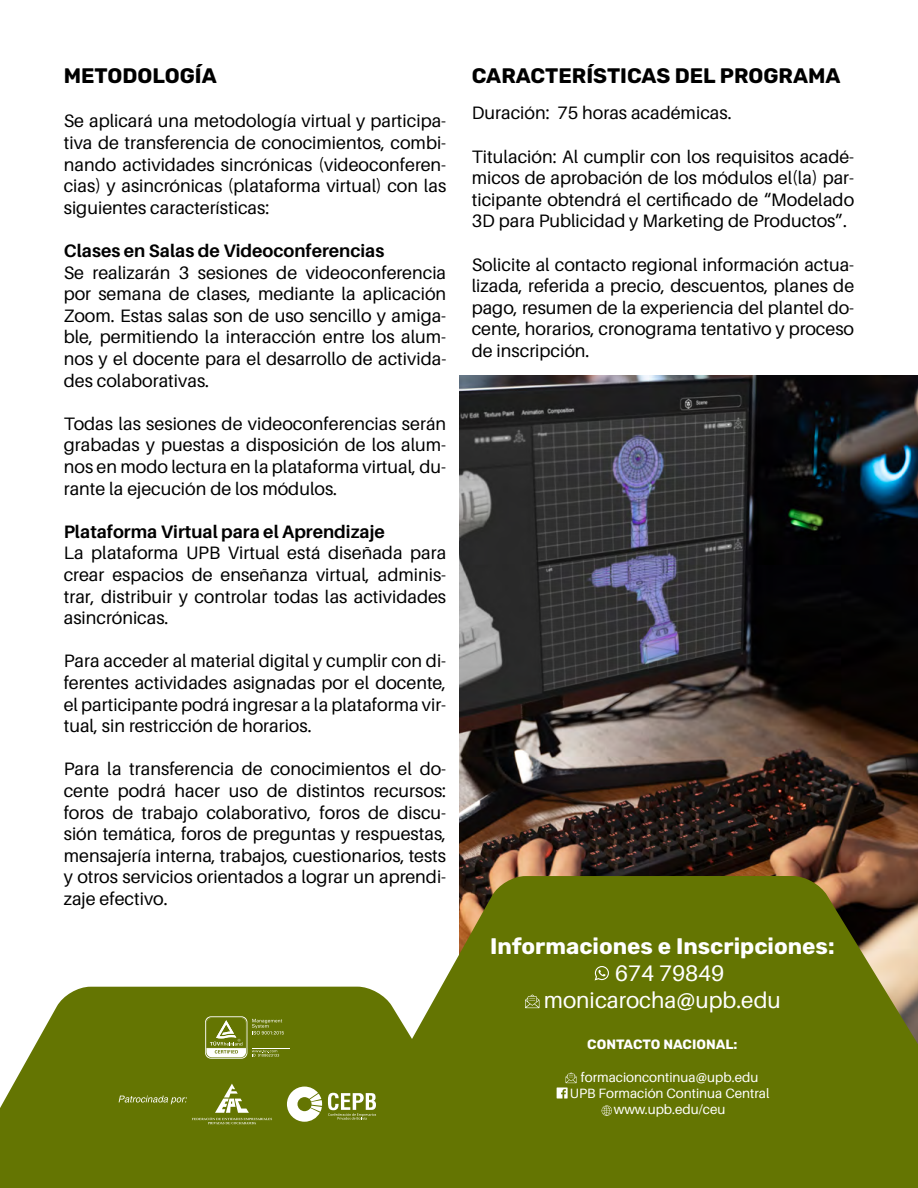
<style>
.page{position:relative;width:918px;height:1188px;background:#fff}
.page>*{position:absolute;margin:0;border:0;box-sizing:border-box;transform-origin:0 0}
.t1{font:700 22.5px "Rubik";color:#fff}
.t2{font:22.5px/27px "Aileron";color:#fff}
.t3{font:700 21px "Rubik";color:#000}
.t4{font:18px/21.6px "Aileron";color:#000;text-align:justify}
.t5{font:700 18px "Aileron";color:#000}
.t6{font:13.5px/16.2px "Aileron";color:#fff;text-align:center}
.t7{font:700 13.5px "Rubik";color:#fff}
</style>
<div class="page">
<img style="left:459px;top:375px;width:459px;height:501px">
<svg style="left:359px;top:876px;width:559px;height:312px;background:#747f1d"></svg>
<div style="left:0;top:987px;width:538px;height:201px;background:#647502"></div>
<svg style="left:525px;top:994px;width:14px;height:14px"></svg>
<svg style="left:602px;top:1105px;width:10px;height:11px"></svg>
<svg style="left:557px;top:1072px;width:20px;height:27px"></svg>
<svg style="left:328px;top:1093px;width:48px;height:27px"></svg>
<svg style="left:287px;top:1087px;width:35px;height:35px"></svg>
<svg style="left:119px;top:1084px;width:153px;height:40px;background:#718118"></svg>
<hr style="left:252px;top:1048px;width:38px;height:1px;background:#fff">
<svg style="left:205px;top:1016px;width:79px;height:43px;background:#88953d"></svg>
<svg style="left:595px;top:966px;width:14px;height:14px"></svg>
<p class="t3" style="left:64px;top:64px;width:155px">METODOLOGÍA</p>
<p class="t4" style="left:64px;top:111px;width:384px">Se aplicará una metodología virtual y participa&shy;tiva de transferencia de conocimientos, combi&shy;nando actividades sincrónicas (videoconferen&shy;cias) y asincrónicas (plataforma virtual) con las siguientes características:</p>
<p class="t5" style="left:64px;top:241px;width:322px">Clases en Salas de Videoconferencias</p>
<p class="t4" style="left:64px;top:262px;width:384px">Se realizarán 3 sesiones de videoconferencia por semana de clases, mediante la aplicación Zoom. Estas salas son de uso sencillo y amiga&shy;ble, permitiendo la interacción entre los alum&shy;nos y el docente para el desarrollo de activida&shy;des colaborativas.</p>
<p class="t4" style="left:64px;top:413px;width:384px">Todas las sesiones de videoconferencias serán grabadas y puestas a disposición de los alum&shy;nos en modo lectura en la plataforma virtual, du&shy;rante la ejecución de los módulos.</p>
<p class="t5" style="left:64px;top:522px;width:323px">Plataforma Virtual para el Aprendizaje</p>
<p class="t4" style="left:64px;top:543px;width:384px">La plataforma UPB Virtual está diseñada para crear espacios de enseñanza virtual, adminis&shy;trar, distribuir y controlar todas las actividades asincrónicas.</p>
<p class="t4" style="left:64px;top:651px;width:384px">Para acceder al material digital y cumplir con di&shy;ferentes actividades asignadas por el docente, el participante podrá ingresar a la plataforma vir&shy;tual, sin restricción de horarios.</p>
<p class="t4" style="left:64px;top:759px;width:384px">Para la transferencia de conocimientos el do&shy;cente podrá hacer uso de distintos recursos: foros de trabajo colaborativo, foros de discu&shy;sión temática, foros de preguntas y respuestas, mensajería interna, trabajos, cuestionarios, tests y otros servicios orientados a lograr un aprendi&shy;zaje efectivo.</p>
<p class="t3" style="left:472px;top:64px;width:370px">CARACTERÍSTICAS DEL PROGRAMA</p>
<p class="t4" style="left:472px;top:102px;width:261px">Duración: 75 horas académicas.</p>
<p class="t4" style="left:472px;top:146px;width:384px">Titulación: Al cumplir con los requisitos acadé&shy;micos de aprobación de los módulos el(la) par&shy;ticipante obtendrá el certificado de “Modelado 3D para Publicidad y Marketing de Productos”.</p>
<p class="t4" style="left:472px;top:254px;width:384px">Solicite al contacto regional información actua&shy;lizada, referida a precio, descuentos, planes de pago, resumen de la experiencia del plantel do&shy;cente, horarios, cronograma tentativo y proceso de inscripción.</p>
<p class="t1" style="left:490px;top:933px;width:346px">Informaciones e Inscripciones:</p>
<p class="t2" style="left:544px;top:960px;width:238px;text-indent:71px">674 79849 monicarocha@upb.edu</p>
<p class="t7" style="left:587px;top:1037px;width:152px">CONTACTO NACIONAL:</p>
<p class="t6" style="left:570px;top:1069px;width:201px">formacioncontinua@upb.edu<br>UPB Formación Continua Central www.upb.edu/ceu</p>
</div>
